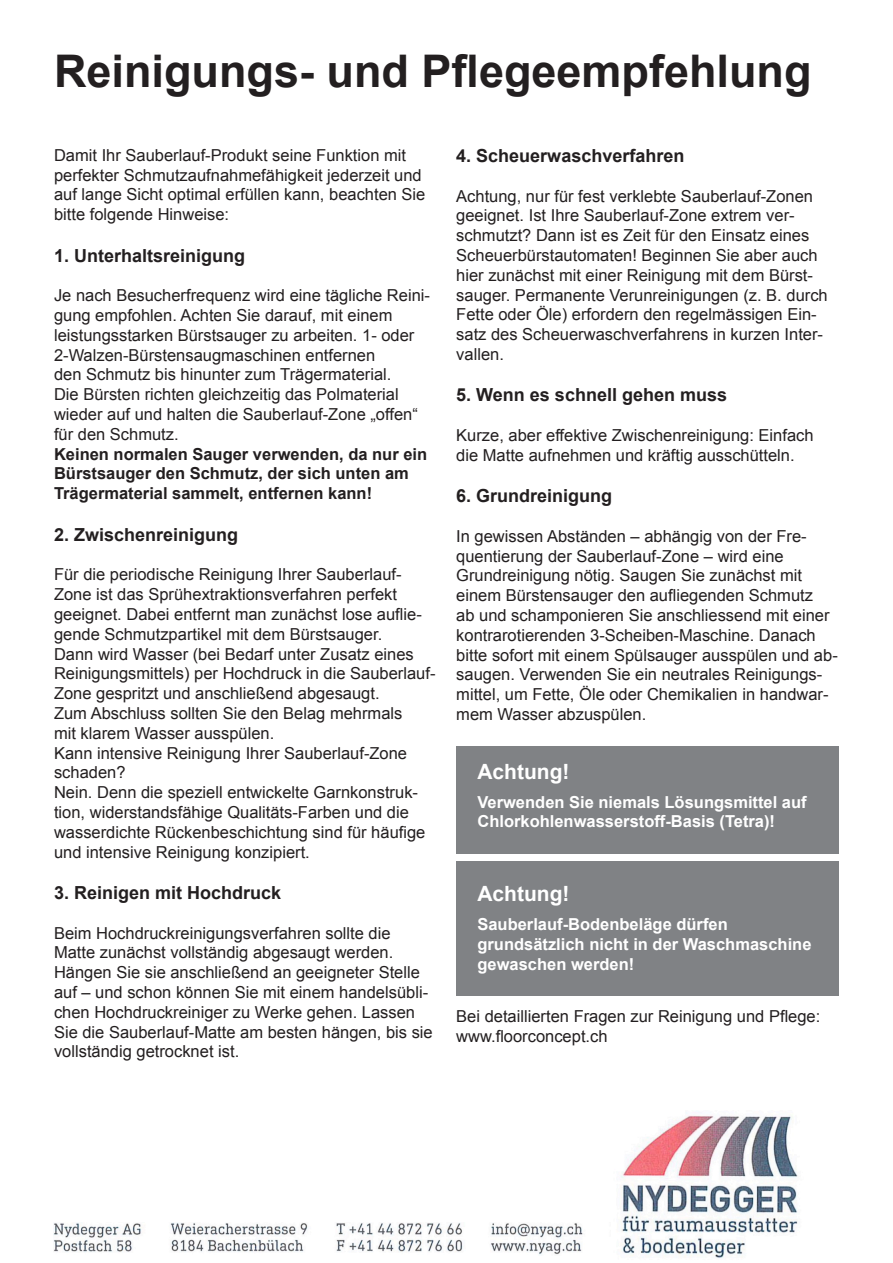
<style>
.page{position:relative;width:893px;height:1263px;background:#fff}
.page>*{position:absolute;margin:0;border:0;box-sizing:border-box;transform-origin:0 0}
.t1{font:700 45px "Arial";color:#231f20}
.t2{font:700 21px "Arial";color:#fff}
.t3{font:700 18px "Arial";color:#231f20}
.t4{font:16.5px/19.8px "Arial";color:#231f20}
.t5{font:700 16.5px/19.8px "Arial";color:#fff}
.t6{font:700 16.5px/19.8px "Arial";color:#231f20}
</style>
<div class="page">
<div style="left:456px;top:746px;width:383px;height:108px;background:#808285"></div>
<div style="left:456px;top:861px;width:383px;height:135px;background:#808285"></div>
<img style="left:53px;top:1222px;width:530px;height:33px">
<img style="left:620px;top:1111px;width:178px;height:147px">
<h1 class="t1" style="left:54px;top:41px;width:759px">Reinigungs- und Pflegeempfehlung</h1>
<p class="t4" style="left:54px;top:145px;width:373px">Damit Ihr Sauberlauf-Produkt seine Funktion mit perfekter Schmutzaufnahmefähigkeit jederzeit und auf lange Sicht optimal erfüllen kann, beachten Sie bitte folgende Hinweise:</p>
<p class="t3" style="left:54px;top:243px;width:193px">1. Unterhaltsreinigung</p>
<p class="t4" style="left:54px;top:286px;width:378px">Je nach Besucherfrequenz wird eine tägliche Reini&shy;gung empfohlen. Achten Sie darauf, mit einem leistungsstarken Bürstsauger zu arbeiten. 1- oder 2-Walzen-Bürstensaugmaschinen entfernen<br>den Schmutz bis hinunter zum Trägermaterial.<br>Die Bürsten richten gleichzeitig das Polmaterial wieder auf und halten die Sauberlauf-Zone „offen“ für den Schmutz.</p>
<p class="t6" style="left:54px;top:444px;width:375px">Keinen normalen Sauger verwenden, da nur ein<br>Bürstsauger den Schmutz, der sich unten am<br>Trägermaterial sammelt, entfernen kann!</p>
<p class="t3" style="left:54px;top:522px;width:186px">2. Zwischenreinigung</p>
<p class="t4" style="left:54px;top:565px;width:383px">Für die periodische Reinigung Ihrer Sauberlauf-Zone ist das Sprühextraktionsverfahren perfekt geeignet. Dabei entfernt man zunächst lose auflie&shy;gende Schmutzpartikel mit dem Bürstsauger.<br>Dann wird Wasser (bei Bedarf unter Zusatz eines Reinigungsmittels) per Hochdruck in die Sauberlauf-Zone gespritzt und anschließend abgesaugt.<br>Zum Abschluss sollten Sie den Belag mehrmals<br>mit klarem Wasser ausspülen.<br>Kann intensive Reinigung Ihrer Sauberlauf-Zone schaden?<br>Nein. Denn die speziell entwickelte Garnkonstruk&shy;tion, widerstandsfähige Qualitäts-Farben und die wasserdichte Rückenbeschichtung sind für häufige und intensive Reinigung konzipiert.</p>
<p class="t3" style="left:54px;top:881px;width:229px">3. Reinigen mit Hochdruck</p>
<p class="t4" style="left:54px;top:923px;width:380px">Beim Hochdruckreinigungsverfahren sollte die Matte zunächst vollständig abgesaugt werden.<br>Hängen Sie sie anschließend an geeigneter Stelle auf – und schon können Sie mit einem handelsübli&shy;chen Hochdruckreiniger zu Werke gehen. Lassen Sie die Sauberlauf-Matte am besten hängen, bis sie vollständig getrocknet ist.</p>
<p class="t3" style="left:456px;top:144px;width:230px">4. Scheuerwaschverfahren</p>
<p class="t4" style="left:456px;top:186px;width:373px">Achtung, nur für fest verklebte Sauberlauf-Zonen geeignet. Ist Ihre Sauberlauf-Zone extrem ver&shy;schmutzt? Dann ist es Zeit für den Einsatz eines Scheuerbürstautomaten! Beginnen Sie aber auch hier zunächst mit einer Reinigung mit dem Bürst&shy;sauger. Permanente Verunreinigungen (z. B. durch Fette oder Öle) erfordern den regelmässigen Ein&shy;satz des Scheuerwaschverfahrens in kurzen Inter&shy;vallen.</p>
<p class="t3" style="left:456px;top:383px;width:272px">5. Wenn es schnell gehen muss</p>
<p class="t4" style="left:456px;top:425px;width:359px">Kurze, aber effektive Zwischenreinigung: Einfach die Matte aufnehmen und kräftig ausschütteln.</p>
<p class="t3" style="left:456px;top:484px;width:158px">6. Grundreinigung</p>
<p class="t4" style="left:456px;top:526px;width:383px">In gewissen Abständen – abhängig von der Fre&shy;quentierung der Sauberlauf-Zone – wird eine Grundreinigung nötig. Saugen Sie zunächst mit einem Bürstensauger den aufliegenden Schmutz<br>ab und schamponieren Sie anschliessend mit einer kontrarotierenden 3-Scheiben-Maschine. Danach bitte sofort mit einem Spülsauger ausspülen und ab&shy;saugen. Verwenden Sie ein neutrales Reinigungs&shy;mittel, um Fette, Öle oder Chemikalien in handwar&shy;mem Wasser abzuspülen.</p>
<p class="t2" style="left:477px;top:757px;width:94px">Achtung!</p>
<p class="t5" style="left:477px;top:792px;width:331px">Verwenden Sie niemals Lösungsmittel auf<br>Chlorkohlenwasserstoff-Basis (Tetra)!</p>
<p class="t2" style="left:477px;top:880px;width:94px">Achtung!</p>
<p class="t5" style="left:477px;top:915px;width:336px">Sauberlauf-Bodenbeläge dürfen grundsätzlich nicht in der Waschmaschine gewaschen werden!</p>
<p class="t4" style="left:456px;top:1006px;width:366px">Bei detaillierten Fragen zur Reinigung und Pflege: www.floorconcept.ch</p>
</div>
